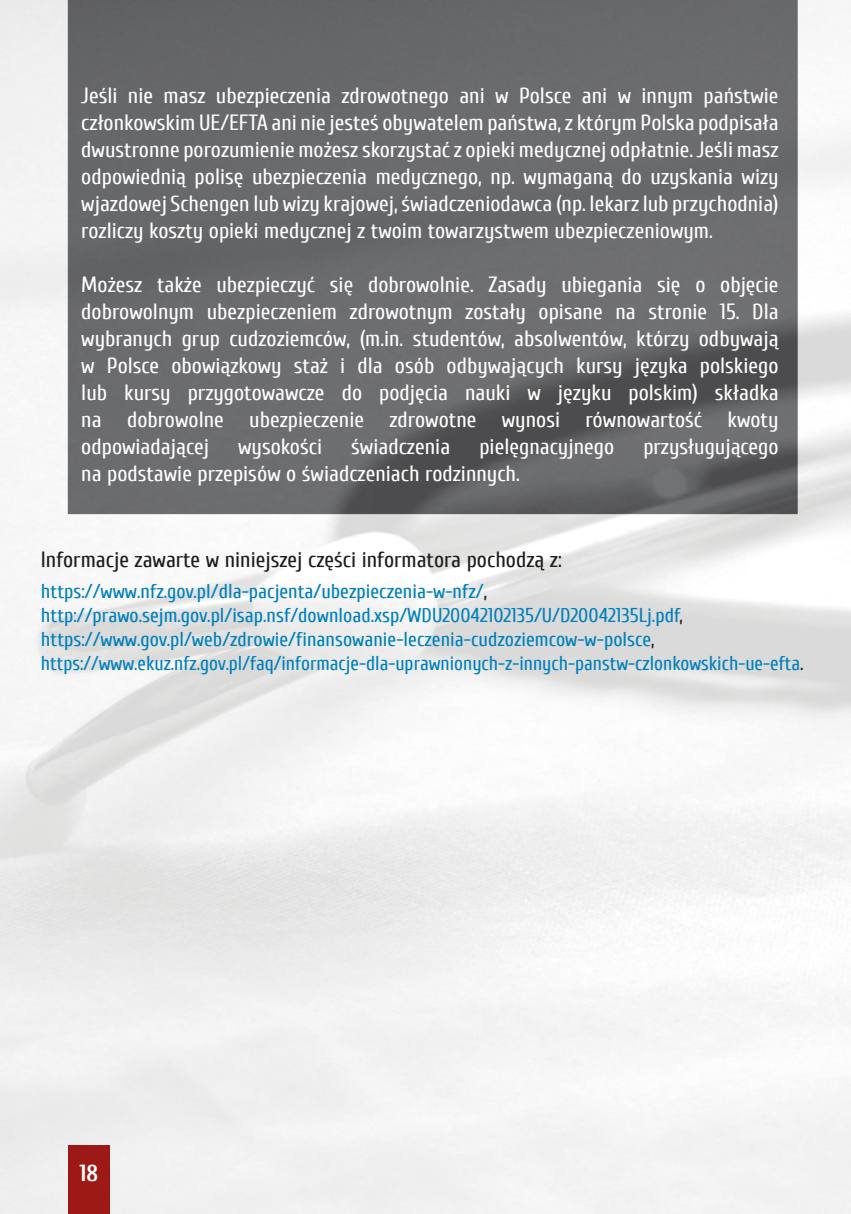
<style>
.page{position:relative;width:851px;height:1214px;background:#fff}
.page>*{position:absolute;margin:0;border:0;box-sizing:border-box;transform-origin:0 0}
.t1{font:700 23.4px "Cuprum";color:#fff}
.t2{font:22px/27px "Cuprum";color:#fff;text-align:justify}
.t3{font:22px "Cuprum";color:#1d1d1b}
.t4{font:20px/24px "Cuprum";color:#0080bb}
.s1{color:#1d1d1b}
</style>
<div class="page">
<img style="left:0;top:0;width:850px;height:1213px">
<div style="left:68px;top:1145px;width:42px;height:68px;background:#9d1915"></div>
<hr style="left:850px;top:68px;width:1px;height:47px;background:#9d1915">
<p class="t2" style="left:81px;top:82px;width:698px">Jeśli nie masz ubezpieczenia zdrowotnego ani w Polsce ani w innym państwie członkowskim UE/EFTA ani nie jesteś obywatelem państwa, z którym Polska podpisała dwustronne porozumienie możesz skorzystać z opieki medycznej odpłatnie. Jeśli masz odpowiednią polisę ubezpieczenia medycznego, np. wymaganą do uzyskania wizy wjazdowej Schengen lub wizy krajowej, świadczeniodawca (np. lekarz lub przychodnia) rozliczy koszty opieki medycznej z twoim towarzystwem ubezpieczeniowym.</p>
<p class="t2" style="left:81px;top:271px;width:698px">Możesz także ubezpieczyć się dobrowolnie. Zasady ubiegania się o objęcie dobrowolnym ubezpieczeniem zdrowotnym zostały opisane na stronie 15. Dla wybranych grup cudzoziemców, (m.in. studentów, absolwentów, którzy odbywają w Polsce obowiązkowy staż i dla osób odbywających kursy języka polskiego lub kursy przygotowawcze do podjęcia nauki w języku polskim) składka na dobrowolne ubezpieczenie zdrowotne wynosi równowartość kwoty odpowiadającej</p>
<p class="t2" style="left:238px;top:433px;width:85px">wysokości</p>
<p class="t2" style="left:351px;top:433px;width:100px">świadczenia</p>
<p class="t2" style="left:479px;top:433px;width:136px">pielęgnacyjnego</p>
<p class="t2" style="left:643px;top:433px;width:137px">przysługującego</p>
<p class="t2" style="left:81px;top:460px;width:440px">na podstawie przepisów o świadczeniach rodzinnych.</p>
<p class="t3" style="left:41px;top:547px;width:522px">Informacje zawarte w niniejszej części informatora pochodzą z:</p>
<p class="t4" style="left:41px;top:579px;width:764px">https://www.nfz.gov.pl/dla-pacjenta/ubezpieczenia-w-nfz/<span class="s1">, </span>http://prawo.sejm.gov.pl/isap.nsf/download.xsp/WDU20042102135/U/D20042135Lj.pdf<span class="s1">, </span>https://www.gov.pl/web/zdrowie/finansowanie-leczenia-cudzoziemcow-w-polsce<span class="s1">, </span>https://www.ekuz.nfz.gov.pl/faq/informacje-dla-uprawnionych-z-innych-panstw-czlonkowskich-ue-efta<span class="s1">.</span></p>
<p class="t1" style="left:79px;top:1159px;width:20px">18</p>
</div>
